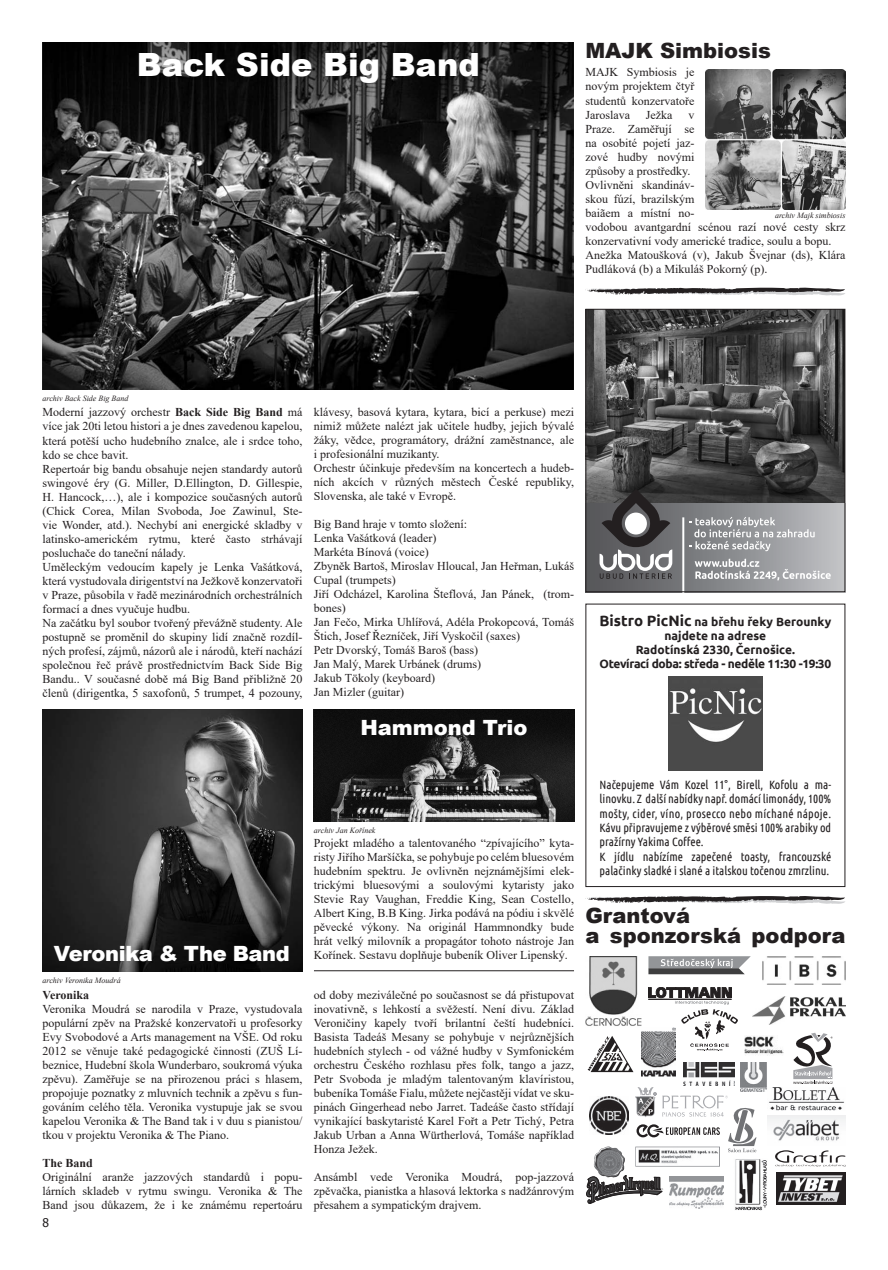
<style>
.page{position:relative;width:888px;height:1270px;background:#fff}
.page>*{position:absolute;margin:0;border:0;box-sizing:border-box;transform-origin:0 0}
.t1{font:900 32px "Arial";color:#fff}
.t2{font:900 21px/20px "Arial";color:#231f20}
.t3{font:900 21px "Arial";letter-spacing:-.02em;color:#fff}
.t4{font:900 21px "Arial";color:#fff}
.t5{font:12px/14px "Times New Roman";color:#231f20;text-align:justify}
.t6{font:12px/14.4px "Ubuntu Condensed";color:#231f20}
.t7{font:700 12px/14px "Ubuntu";color:#231f20;text-align:center}
.t8{font:700 12px "Times New Roman";color:#231f20}
.t9{font:12px "Tahoma";color:#231f20}
.t10{font:italic 8px "Times New Roman";color:#231f20}
.s1{font-weight:700}
.s2{font-size:15px}
</style>
<div class="page">
<img style="left:587px;top:311px;width:256px;height:192px">
<img style="left:43px;top:43px;width:530px;height:347px">
<img style="left:43px;top:709px;width:259px;height:262px">
<svg style="left:585px;top:896px;width:260px;height:8px"></svg>
<img style="left:585px;top:956px;width:56px;height:70px">
<svg style="left:648px;top:956px;width:103px;height:19px;background:#929395"></svg>
<svg style="left:775px;top:1150px;width:70px;height:17px"></svg>
<img style="left:762px;top:956px;width:83px;height:29px">
<img style="left:752px;top:997px;width:93px;height:28px">
<svg style="left:648px;top:987px;width:89px;height:64px"></svg>
<hr style="left:648px;top:999px;width:83px;height:1px;background:#231f20">
<img style="left:744px;top:1036px;width:39px;height:18px">
<img style="left:641px;top:1028px;width:34px;height:48px">
<img style="left:735px;top:1160px;width:31px;height:50px">
<img style="left:776px;top:1173px;width:69px;height:31px">
<svg style="left:587px;top:1036px;width:46px;height:36px"></svg>
<img style="left:769px;top:1087px;width:75px;height:24px">
<svg style="left:586px;top:1087px;width:176px;height:117px"></svg>
<img style="left:740px;top:1063px;width:26px;height:28px">
<img style="left:669px;top:1177px;width:54px;height:31px">
<img style="left:635px;top:1146px;width:84px;height:21px">
<svg style="left:793px;top:1033px;width:39px;height:51px"></svg>
<img style="left:767px;top:1115px;width:78px;height:26px">
<img style="left:683px;top:1063px;width:51px;height:22px">
<img style="left:668px;top:677px;width:94px;height:94px">
<hr style="left:314px;top:970px;width:260px;height:1px;background:#231f20">
<div style="left:585px;top:503px;width:260px;height:89px;background:linear-gradient(to right,#4e4f52,#bdbfc2)"></div>
<svg style="left:599px;top:489px;width:73px;height:90px;background:#676768"></svg>
<hr style="left:682px;top:517px;width:2px;height:75px;background:#fff">
<svg style="left:689px;top:517px;width:125px;height:34px;background:#a7a9ab"></svg>
<svg style="left:694px;top:559px;width:136px;height:21px;background:#b1b2b4"></svg>
<div style="left:585px;top:309px;width:260px;height:283px;border:1px solid #231f20"></div>
<img style="left:314px;top:709px;width:260px;height:112px">
<img style="left:705px;top:70px;width:140px;height:139px">
<svg style="left:585px;top:288px;width:260px;height:8px"></svg>
<h1 class="t1" style="left:137px;top:42px;width:344px">Back Side Big Band</h1>
<h2 class="t2" style="left:585px;top:39px;width:187px">MAJK Simbiosis</h2>
<p class="t5" style="left:585px;top:65px;width:111px">MAJK Symbiosis je novým projektem čtyř studentů konzervatoře Jaroslava</p>
<p class="t5" style="left:645px;top:107px;width:28px">Ježka</p>
<p class="t5" style="left:585px;top:107px;width:261px;text-align:left;text-indent:103px">v<br>Praze. Zaměřují se<br>na osobité pojetí jaz-<br>zové hudby novými<br>způsoby a prostředky.<br>Ovlivněni skandináv-<br>skou fúzí, brazilským<br>baiãem a místní no-<br>vodobou avantgardní scénou razí nové cesty skrz konzervativní vody americké tradice, soulu a bopu.<br>Anežka Matoušková (v), Jakub Švejnar (ds), Klára<br>Pudláková (b) a Mikuláš Pokorný (p).</p>
<p class="t10" style="left:774px;top:210px;width:72px">archiv Majk simbiosis</p>
<p class="t10" style="left:43px;top:393px;width:87px">archiv Back Side Big Band</p>
<p class="t5" style="left:43px;top:405px;width:261px;text-align:left">Moderní jazzový orchestr <span class="s1">Back Side Big Band</span> má více jak 20ti letou histori a je dnes zavedenou kapelou, která potěší ucho hudebního znalce, ale i srdce toho, kdo se chce bavit.<br>Repertoár big bandu obsahuje nejen standardy autorů swingové éry (G. Miller, D.Ellington, D. Gillespie, H. Hancock,…), ale i kompozice současných autorů (Chick Corea, Milan Svoboda, Joe Zawinul, Ste&shy;vie Wonder, atd.). Nechybí ani energické skladby v latinsko-americkém rytmu, které často strhávají posluchače do taneční nálady.<br>Uměleckým vedoucím kapely je Lenka Vašátková, která vystudovala dirigentství na Ježkově konzervatoři v Praze, působila v řadě mezinárodních orchestrálních formací a dnes vyučuje hudbu.<br>Na začátku byl soubor tvořený převážně studenty. Ale postupně se proměnil do skupiny lidí značně rozdíl&shy;ných profesí, zájmů, názorů ale i národů, kteří nachází společnou řeč právě prostřednictvím Back Side Big Bandu.. V současné době má Big Band přibližně 20 členů (dirigentka, 5 saxofonů, 5 trumpet, 4 pozouny,</p>
<p class="t5" style="left:314px;top:405px;width:261px;text-align:left">klávesy, basová kytara, kytara, bicí a perkuse) mezi nimiž můžete nalézt jak učitele hudby, jejich bývalé žáky, vědce, programátory, drážní zaměstnance, ale i profesionální muzikanty.<br>Orchestr účinkuje především na koncertech a hudeb&shy;ních akcích v různých městech České republiky, Slovenska, ale také v Evropě.</p>
<p class="t5" style="left:314px;top:517px;width:261px;text-align:left">Big Band hraje v tomto složení:<br>Lenka Vašátková (leader)<br>Markéta Bínová (voice)<br>Zbyněk Bartoš, Miroslav Hloucal, Jan Heřman, Lukáš<br>Cupal (trumpets)<br>Jiří Odcházel, Karolina Šteflová, Jan Pánek, (trom&shy;bones)<br>Jan Fečo, Mirka Uhlířová, Adéla Prokopcová, Tomáš<br>Štich, Josef Řezníček, Jiří Vyskočil (saxes)<br>Petr Dvorský, Tomáš Baroš (bass)<br>Jan Malý, Marek Urbánek (drums)<br>Jakub Tökoly (keyboard)<br>Jan Mizler (guitar)</p>
<h2 class="t4" style="left:360px;top:712px;width:169px">Hammond Trio</h2>
<p class="t7" style="left:599px;top:615px;width:233px"><span class="s2">Bistro PicNic</span> na břehu řeky Berounky najdete na adrese<br>Radotínská 2330, Černošice.<br>Otevírací doba: středa - neděle 11:30 -19:30</p>
<h2 class="t3" style="left:54px;top:938px;width:237px">Veronika &amp; The Band</h2>
<p class="t10" style="left:43px;top:974px;width:80px">archiv Veronika Moudrá</p>
<p class="t8" style="left:43px;top:987px;width:48px">Veronika</p>
<p class="t5" style="left:43px;top:1002px;width:261px">Veronika Moudrá se narodila v Praze, vystudovala populární zpěv na Pražské konzervatoři u profesorky Evy Svobodové a Arts management na VŠE. Od roku 2012 se věnuje také pedagogické činnosti (ZUŠ Lí&shy;beznice, Hudební škola Wunderbaro, soukromá výuka zpěvu). Zaměřuje se na přirozenou práci s hlasem, propojuje poznatky z mluvních technik a zpěvu s fun&shy;gováním celého těla. Veronika vystupuje jak se svou kapelou Veronika &amp; The Band tak i v duu s pianistou/ tkou v projektu Veronika &amp; The Piano.</p>
<p class="t8" style="left:43px;top:1155px;width:52px">The Band</p>
<p class="t5" style="left:43px;top:1170px;width:261px">Originální aranže jazzových standardů i popu&shy;lárních skladeb v rytmu swingu. Veronika &amp; The Band jsou důkazem, že i ke známému repertoáru</p>
<p class="t9" style="left:43px;top:1215px;width:8px">8</p>
<p class="t10" style="left:314px;top:824px;width:63px">archiv Jan Kořínek</p>
<p class="t5" style="left:314px;top:835px;width:261px">Projekt mladého a talentovaného “zpívajícího” kyta&shy;risty Jiřího Maršíčka, se pohybuje po celém bluesovém hudebním spektru. Je ovlivněn nejznámějšími elek&shy;trickými bluesovými a soulovými kytaristy jako Stevie Ray Vaughan, Freddie King, Sean Costello, Albert King, B.B King. Jirka podává na pódiu i skvělé pěvecké výkony. Na originál Hammnondky bude hrát velký milovník a propagátor tohoto nástroje Jan Kořínek. Sestavu doplňuje bubeník Oliver Lipenský.</p>
<p class="t5" style="left:314px;top:988px;width:261px">od doby meziválečné po současnost se dá přistupovat inovativně, s lehkostí a svěžestí. Není divu. Základ Veroničiny kapely tvoří brilantní čeští hudebníci.<br>Basista Tadeáš Mesany se pohybuje v nejrůznějších hudebních stylech - od vážné hudby v Symfonickém orchestru Českého rozhlasu přes folk, tango a jazz, Petr Svoboda je mladým talentovaným klavíristou, bubeníka Tomáše Fialu, můžete nejčastěji vídat ve sku&shy;pinách Gingerhead nebo Jarret. Tadeáše často střídají vynikající baskytaristé Karel Fořt a Petr Tichý, Petra Jakub Urban a Anna Würtherlová, Tomáše například Honza Ježek.</p>
<p class="t5" style="left:314px;top:1170px;width:261px">Ansámbl vede Veronika Moudrá, pop-jazzová zpěvačka, pianistka a hlasová lektorka s nadžánrovým přesahem a sympatickým drajvem.</p>
<p class="t6" style="left:599px;top:777px;width:233px">Načepujeme Vám Kozel 11°, Birell, Kofolu a ma&shy;linovku. Z další nabídky např. domácí limonády, 100% mošty, cider, víno, prosecco nebo míchané nápoje.<br>Kávu připravujeme z výběrové směsi 100% arabiky od pražírny Yakima Coffee.<br>K jídlu nabízíme zapečené toasty, francouzské palačinky sladké i slané a italskou točenou zmrzlinu.</p>
<h2 class="t2" style="left:585px;top:905px;width:261px">Grantová<br>a sponzorská podpora</h2>
</div>
